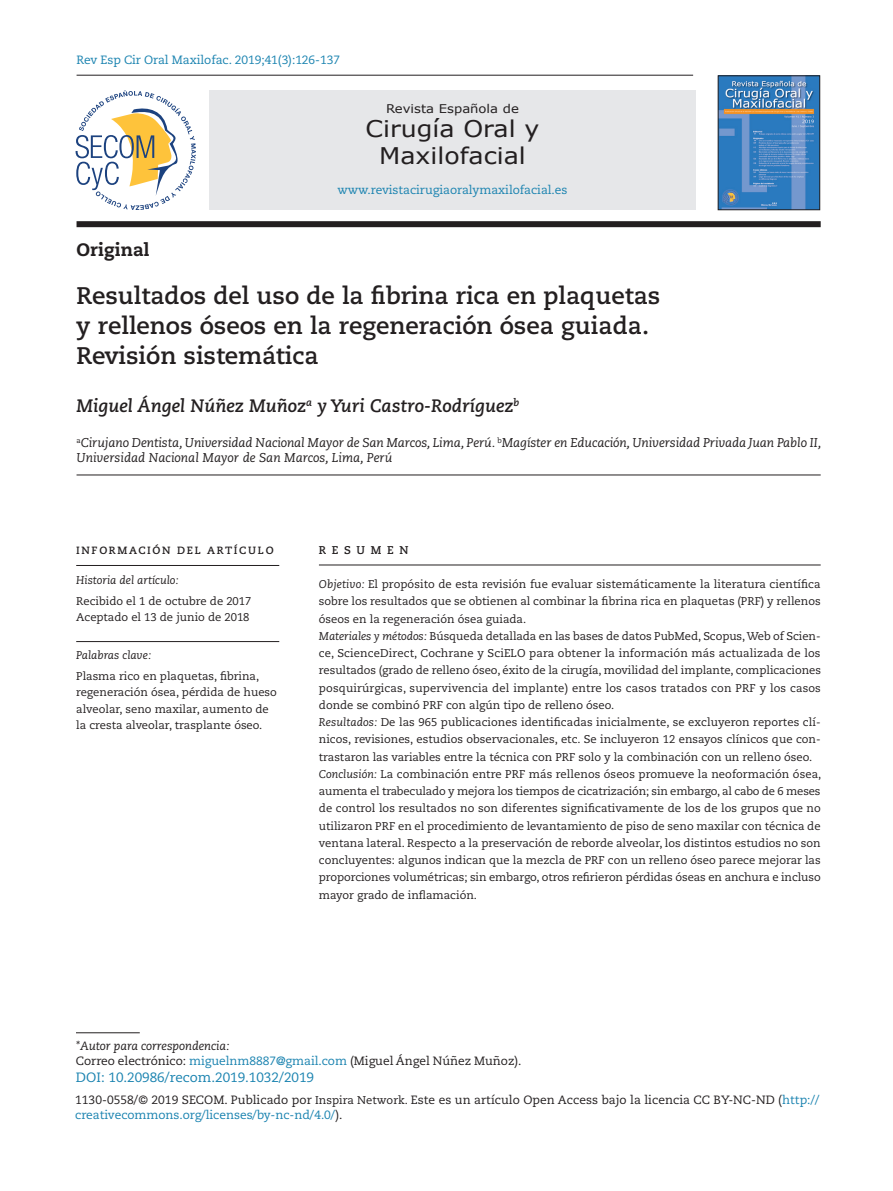
<style>
.page{position:relative;width:893px;height:1191px;background:#fff}
.page>*{position:absolute;margin:0;border:0;box-sizing:border-box;transform-origin:0 0}
.t1{font:700 24px/30px "Caecilia LT Std";color:#231f20}
.t2{font:22.95px/27px "Verdana";color:#231f20;text-align:center;scale:1.1 1}
.t3{font:italic 700 18px "Caecilia LT Std";color:#231f20}
.t4{font:800 18px "Caecilia LT Std";color:#231f20}
.t5{font:13.5px "Caecilia LT Std";color:#1a83b0}
.t6{font:italic 12.75px/15px "Caecilia LT Std";letter-spacing:-.01em;color:#231f20}
.t7{font:12px/15px "Caecilia LT Std";letter-spacing:-.005em;color:#231f20}
.t8{font:12px "Caecilia LT Std";letter-spacing:-.005em;color:#1a83b0}
.t9{font:12px "Verdana";color:#231f20;scale:1.1 1}
.t10{font:11.25px/17.2px "Caecilia LT Std";color:#231f20}
.t11{font:italic 11.25px "Caecilia LT Std";color:#231f20}
.t12{font:700 11.25px "Caecilia LT Std";letter-spacing:.5em;color:#231f20}
.t13{font:700 10.5px "Caecilia LT Std";letter-spacing:.16em;color:#231f20}
.s1{font-style:italic}
.s2{color:#1a83b0}
.s3{font-size:11.25px}
</style>
<div class="page">
<hr style="left:77px;top:75px;width:616px;height:1px;background:#231f20">
<div style="left:77px;top:221px;width:744px;height:6px;background:#231f20"></div>
<hr style="left:76px;top:1032px;width:64px;height:1px;background:#231f20">
<hr style="left:319px;top:564px;width:502px;height:1px;background:#231f20">
<hr style="left:76px;top:565px;width:203px;height:1px;background:#231f20">
<hr style="left:76px;top:641px;width:203px;height:1px;background:#231f20">
<hr style="left:77px;top:474px;width:744px;height:1px;background:#231f20">
<div style="left:209px;top:91px;width:487px;height:119px;background:#e6e7e9"></div>
<img style="left:720px;top:78px;width:98px;height:130px">
<div style="left:718px;top:76px;width:102px;height:134px;border:1px solid #231f20"></div>
<svg style="left:76px;top:90px;width:120px;height:120px"></svg>
<p class="t8" style="left:77px;top:53px;width:265px">Rev Esp Cir Oral Maxilofac. 2019;41(3):126-137</p>
<p class="t9" style="left:386px;top:100px;width:122px">Revista Española de</p>
<h2 class="t2" style="left:365px;top:114px;width:160px">Cirugía Oral y<br>Maxilofacial</h2>
<p class="t8" style="left:337px;top:183px;width:232px">www.revistacirugiaoralymaxilofacial.es</p>
<h3 class="t4" style="left:77px;top:238px;width:74px">Original</h3>
<h1 class="t1" style="left:77px;top:281px;width:585px">Resultados del uso de la fibrina rica en plaquetas y rellenos óseos en la regeneración ósea guiada.<br>Revisión sistemática</h1>
<h3 class="t3" style="left:77px;top:395px;width:444px">Miguel Ángel Núñez Muñoz<sup>a</sup> y Yuri Castro-Rodríguez<sup>b</sup></h3>
<p class="t6" style="left:77px;top:435px;width:746px"><sup>a</sup>Cirujano Dentista, Universidad Nacional Mayor de San Marcos, Lima, Perú. <sup>b</sup>Magíster en Educación, Universidad Privada Juan Pablo II,<br>Universidad Nacional Mayor de San Marcos, Lima, Perú</p>
<p class="t13" style="left:76px;top:544px;width:199px">INFORMACIÓN DEL ARTÍCULO</p>
<p class="t11" style="left:76px;top:573px;width:104px">Historia del artículo:</p>
<p class="t10" style="left:76px;top:593px;width:177px;line-height:16.5px">Recibido el 1 de octubre de 2017<br>Aceptado el 13 de junio de 2018</p>
<p class="t11" style="left:76px;top:648px;width:76px">Palabras clave:</p>
<p class="t10" style="left:76px;top:668px;width:202px;line-height:16.5px">Plasma rico en plaquetas, fibrina, regeneración ósea, pérdida de hueso alveolar, seno maxilar, aumento de la cresta alveolar, trasplante óseo.</p>
<p class="t12" style="left:319px;top:543px;width:91px">RESUMEN</p>
<p class="t10" style="left:319px;top:576px;width:504px"><span class="s1">Objetivo:</span> El propósito de esta revisión fue evaluar sistemáticamente la literatura científica sobre los resultados que se obtienen al combinar la fibrina rica en plaquetas (PRF) y rellenos óseos en la regeneración ósea guiada.<br><span class="s1">Materiales y métodos:</span> Búsqueda detallada en las bases de datos PubMed, Scopus, Web of Scien&shy;ce, ScienceDirect, Cochrane y SciELO para obtener la información más actualizada de los resultados (grado de relleno óseo, éxito de la cirugía, movilidad del implante, complicaciones posquirúrgicas, supervivencia del implante) entre los casos tratados con PRF y los casos donde se combinó PRF con algún tipo de relleno óseo.<br><span class="s1">Resultados:</span> De las 965 publicaciones identificadas inicialmente, se excluyeron reportes clí&shy;nicos, revisiones, estudios observacionales, etc. Se incluyeron 12 ensayos clínicos que con&shy;trastaron las variables entre la técnica con PRF solo y la combinación con un relleno óseo.<br><span class="s1">Conclusión:</span> La combinación entre PRF más rellenos óseos promueve la neoformación ósea, aumenta el trabeculado y mejora los tiempos de cicatrización; sin embargo, al cabo de 6 meses de control los resultados no son diferentes significativamente de los de los grupos que no utilizaron PRF en el procedimiento de levantamiento de piso de seno maxilar con técnica de ventana lateral. Respecto a la preservación de reborde alveolar, los distintos estudios no son concluyentes: algunos indican que la mezcla de PRF con un relleno óseo parece mejorar las proporciones volumétricas; sin embargo, otros refirieron pérdidas óseas en anchura e incluso mayor grado de inflamación.</p>
<p class="t7" style="left:76px;top:1038px;width:447px"><span class="s1">*Autor para correspondencia:<br></span>Correo electrónico: <span class="s2">miguelnm8887@gmail.com</span> (Miguel Ángel Núñez Muñoz).</p>
<p class="t5" style="left:76px;top:1069px;width:240px">DOI: 10.20986/recom.2019.1032/2019</p>
<p class="t7" style="left:75px;top:1092px;width:746px">1130-0558/© 2019 SECOM. Publicado por <span class="s3">Inspira Network.</span> Este es un artículo Open Access bajo la licencia CC BY-NC-ND (<span class="s2">http:// creativecommons.org/licenses/by-nc-nd/4.0/</span>).</p>
</div>
